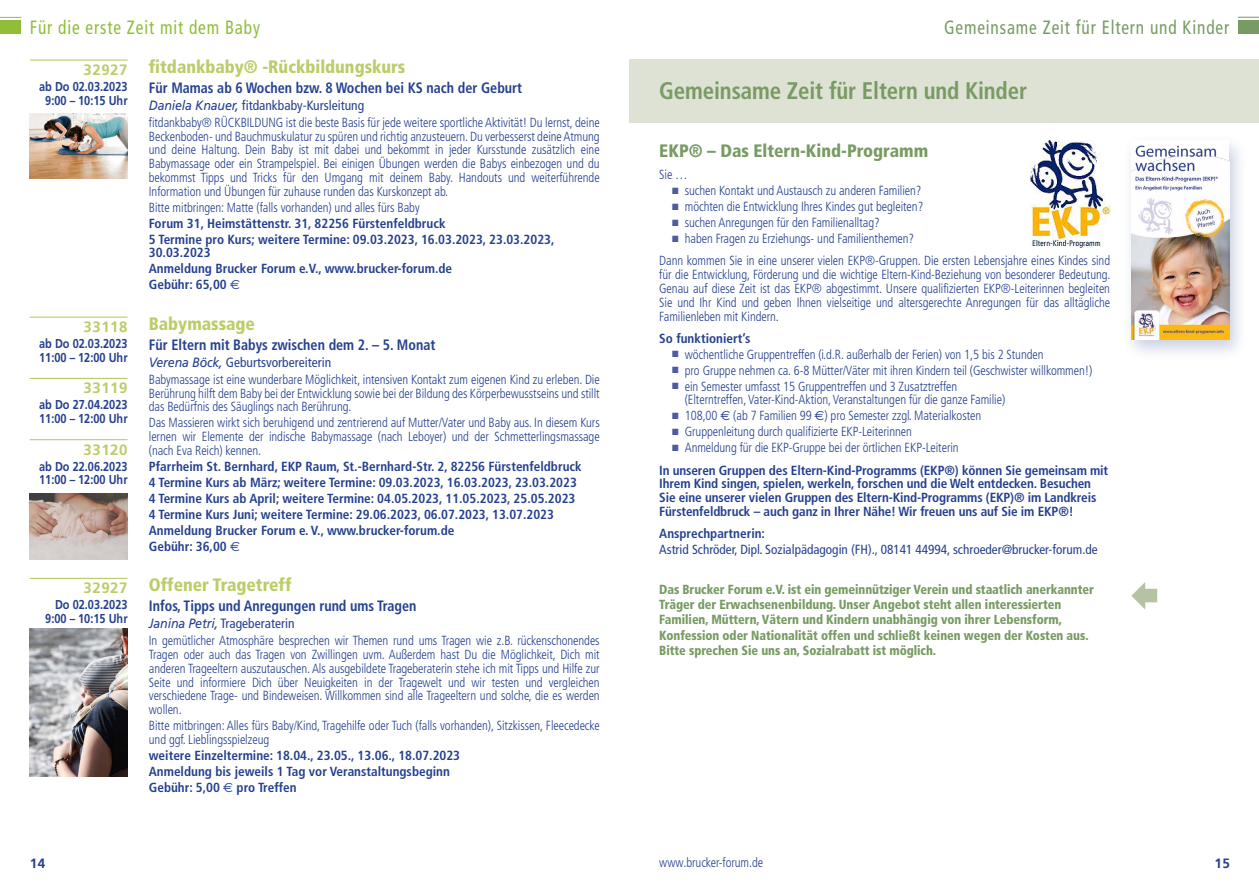
<style>
.page{position:relative;width:1259px;height:893px;background:#fff}
.page>*{position:absolute;margin:0;border:0;box-sizing:border-box;transform-origin:0 0}
.t1{font:700 condensed 24px "Frutiger";letter-spacing:-.005em;color:#779b62;scale:.95 1}
.t2{font:condensed 19.2px "Frutiger LT Pro";letter-spacing:.05em;color:#779b62;scale:.9 1}
.t3{font:condensed 19.2px "Frutiger LT Pro";letter-spacing:.05em;color:#90be38;scale:.9 1}
.t4{font:900 condensed 18px "Frutiger";color:#bacd68}
.t5{font:900 condensed 18px "Frutiger";color:#779b62}
.t6{font:700 condensed 15px "Frutiger";color:#25408f;scale:.94 1}
.t7{font:700 15px "Frutiger";letter-spacing:.04em;color:#bacd68}
.t8{font:condensed 13.5px "Frutiger";color:#25408f}
.t9{font:700 13.5px "Frutiger";color:#25408f}
.t10{font:300 condensed 13.2px/13.8px "Frutiger";letter-spacing:-.005em;color:#25408f;text-align:justify;scale:.95 1}
.t11{font:300 condensed 13.2px/13.8px "Frutiger LT Pro";letter-spacing:-.005em;color:#25408f;scale:.95 1}
.t12{font:700 condensed 13.2px/15.9px "Frutiger";color:#25408f}
.t13{font:900 condensed 13.2px/15.3px "Frutiger";letter-spacing:-.005em;color:#779b62;scale:.94 1}
.t14{font:condensed 13.2px "Frutiger LT Pro";color:#25408f}
.t15{font:700 12.9px/13.5px "Frutiger";color:#25408f;scale:.85 1}
.s1{font-style:italic;font-stretch:normal}
.s2{font-family:"Euro Sans";font-weight:400;font-stretch:normal}
.s3{color:#4f5b9e}
</style>
<div class="page">
<div style="left:1237px;top:20px;width:22px;height:14px;background:#779b62"></div>
<svg style="left:1237px;top:17px;width:22px;height:1px"></svg>
<div style="left:0;top:20px;width:21px;height:14px;background:#90be38"></div>
<svg style="left:0;top:17px;width:21px;height:1px"></svg>
<div style="left:629px;top:60px;width:630px;height:63px;background:#dde2d5"></div>
<hr style="left:30px;top:60px;width:98px;height:1px;background:#bacd68">
<img style="left:30px;top:113px;width:98px;height:65px">
<hr style="left:30px;top:317px;width:98px;height:1px;background:#bacd68">
<hr style="left:30px;top:378px;width:98px;height:1px;background:#bacd68">
<hr style="left:30px;top:439px;width:98px;height:1px;background:#bacd68">
<img style="left:30px;top:494px;width:98px;height:65px">
<hr style="left:30px;top:578px;width:98px;height:1px;background:#bacd68">
<img style="left:30px;top:629px;width:98px;height:147px">
<div style="left:1121px;top:134px;width:127px;height:227px;background:#25408f;opacity:.25"></div>
<img style="left:1131px;top:141px;width:98px;height:199px">
<img style="left:1030px;top:140px;width:80px;height:107px">
<svg style="left:1131px;top:582px;width:26px;height:28px"></svg>
<h2 class="t3" style="left:30px;top:16px;width:257px">Für die erste Zeit mit dem Baby</h2>
<h2 class="t2" style="left:944px;top:16px;width:318px">Gemeinsame Zeit für Eltern und Kinder</h2>
<h3 class="t4" style="left:149px;top:56px;width:258px">fitdankbaby® -Rückbildungskurs</h3>
<p class="t6" style="left:149px;top:78px;width:399px">Für Mamas ab 6 Wochen bzw. 8 Wochen bei KS nach der Geburt</p>
<p class="t8" style="left:149px;top:97px;width:217px"><span class="s1">Daniela Knauer,</span> fitdankbaby-Kursleitung</p>
<p class="t10" style="left:149px;top:116px;width:476px">fitdankbaby® RÜCKBILDUNG ist die beste Basis für jede weitere sportliche Aktivität! Du lernst, deine Beckenboden- und Bauchmuskulatur zu spüren und richtig anzusteuern. Du verbesserst deine Atmung und deine Haltung. Dein Baby ist mit dabei und bekommt in jeder Kursstunde zusätzlich eine Babymassage oder ein Strampelspiel. Bei einigen Übungen werden die Babys einbezogen und du bekommst Tipps und Tricks für den Umgang mit deinem Baby. Handouts und weiterführende Information und Übungen für zuhause runden das Kurskonzept ab.</p>
<p class="t10" style="left:149px;top:200px;width:286px">Bitte mitbringen: Matte (falls vorhanden) und alles fürs Baby</p>
<p class="t12" style="left:149px;top:215px;width:407px">Forum 31, Heimstättenstr. 31, 82256 Fürstenfeldbruck<br>5 Termine pro Kurs; weitere Termine: 09.03.2023, 16.03.2023, 23.03.2023,</p>
<p class="t12" style="left:149px;top:245px;width:305px">30.03.2023<br>Anmeldung Brucker Forum e.V., www.brucker-forum.de<br>Gebühr: 65,00 <span class="s2">€</span></p>
<h3 class="t4" style="left:149px;top:313px;width:108px">Babymassage</h3>
<p class="t6" style="left:149px;top:335px;width:306px">Für Eltern mit Babys zwischen dem 2. – 5. Monat</p>
<p class="t8" style="left:149px;top:354px;width:184px"><span class="s1">Verena Böck,</span> Geburtsvorbereiterin</p>
<p class="t10" style="left:149px;top:373px;width:476px">Babymassage ist eine wunderbare Möglichkeit, intensiven Kontakt zum eigenen Kind zu erleben. Die Berührung hilft dem Baby bei der Entwicklung sowie bei der Bildung des Körperbewusstseins und stillt das Bedürfnis des Säuglings nach Berührung.</p>
<p class="t10" style="left:149px;top:416px;width:476px">Das Massieren wirkt sich beruhigend und zentrierend auf Mutter/Vater und Baby aus. In diesem Kurs lernen wir Elemente der indische Babymassage (nach Leboyer) und der Schmetterlingsmassage (nach Eva Reich) kennen.</p>
<p class="t12" style="left:149px;top:458px;width:434px">Pfarrheim St. Bernhard, EKP Raum, St.-Bernhard-Str. 2, 82256 Fürstenfeldbruck 4 Termine Kurs ab März; weitere Termine: 09.03.2023, 16.03.2023, 23.03.2023<br>4 Termine Kurs ab April; weitere Termine: 04.05.2023, 11.05.2023, 25.05.2023<br>4 Termine Kurs Juni; weitere Termine: 29.06.2023, 06.07.2023, 13.07.2023<br>Anmeldung Brucker Forum e. V., www.brucker-forum.de<br>Gebühr: 36,00 <span class="s2">€</span></p>
<h3 class="t4" style="left:149px;top:574px;width:144px">Offener Tragetreff</h3>
<p class="t6" style="left:149px;top:597px;width:286px">Infos, Tipps und Anregungen rund ums Tragen</p>
<p class="t8" style="left:149px;top:615px;width:147px"><span class="s1">Janina Petri,</span> Trageberaterin</p>
<p class="t10" style="left:149px;top:634px;width:476px">In gemütlicher Atmosphäre besprechen wir Themen rund ums Tragen wie z.B. rückenschonendes Tragen oder auch das Tragen von Zwillingen uvm. Außerdem hast Du die Möglichkeit, Dich mit anderen Trageeltern auszutauschen. Als ausgebildete Trageberaterin stehe ich mit Tipps und Hilfe zur Seite und informiere Dich über Neuigkeiten in der Tragewelt und wir testen und vergleichen verschiedene Trage- und Bindeweisen. Willkommen sind alle Trageeltern und solche, die es werden wollen.</p>
<p class="t10" style="left:149px;top:719px;width:476px">Bitte mitbringen: Alles fürs Baby/Kind, Tragehilfe oder Tuch (falls vorhanden), Sitzkissen, Fleecedecke und ggf. Lieblingsspielzeug</p>
<p class="t12" style="left:149px;top:747px;width:313px">weitere Einzeltermine: 18.04., 23.05., 13.06., 18.07.2023<br>Anmeldung bis jeweils 1 Tag vor Veranstaltungsbeginn<br>Gebühr: 5,00 <span class="s2">€</span> pro Treffen</p>
<p class="t7" style="left:83px;top:61px;width:46px">32927</p>
<p class="t15" style="left:39px;top:80px;width:105px;text-align:center">ab Do 02.03.2023<br>9:00 – 10:15 Uhr</p>
<h1 class="t1" style="left:659px;top:77px;width:389px">Gemeinsame Zeit für Eltern und Kinder</h1>
<h3 class="t5" style="left:659px;top:140px;width:270px">EKP® – Das Eltern-Kind-Programm</h3>
<p class="t11" style="left:659px;top:168px;width:32px">Sie …</p>
<p class="t11" style="left:672px;top:184px;width:264px"><span class="s3">■</span> suchen Kontakt und Austausch zu anderen Familien?</p>
<p class="t11" style="left:672px;top:200px;width:266px"><span class="s3">■</span> möchten die Entwicklung Ihres Kindes gut begleiten?</p>
<p class="t11" style="left:672px;top:216px;width:220px"><span class="s3">■</span> suchen Anregungen für den Familienalltag?</p>
<p class="t11" style="left:659px;top:227px;width:476px;line-height:22.4px;text-indent:13px"><span class="s3">■</span> haben Fragen zu Erziehungs- und Familienthemen?<br>Dann kommen Sie in eine unserer vielen EKP®-Gruppen. Die ersten Lebensjahre eines Kindes sind</p>
<p class="t11" style="left:659px;top:268px;width:476px;text-align:justify">für die Entwicklung, Förderung und die wichtige Eltern-Kind-Beziehung von besonderer Bedeutung.<br>Genau auf diese Zeit ist das EKP® abgestimmt. Unsere qualifizierten EKP®-Leiterinnen begleiten Sie und Ihr Kind und geben Ihnen vielseitige und altersgerechte Anregungen für das alltägliche Familienleben mit Kindern.</p>
<p class="t12" style="left:659px;top:330px;width:93px">So funktioniert’s</p>
<p class="t11" style="left:672px;top:347px;width:393px"><span class="s3">■</span> wöchentliche Gruppentreffen (i.d.R. außerhalb der Ferien) von 1,5 bis 2 Stunden</p>
<p class="t11" style="left:672px;top:363px;width:444px"><span class="s3">■</span> pro Gruppe nehmen ca. 6-8 Mütter/Väter mit ihren Kindern teil (Geschwister willkommen!)</p>
<p class="t11" style="left:685px;top:379px;width:339px;text-indent:-13px"><span class="s3">■</span> ein Semester umfasst 15 Gruppentreffen und 3 Zusatztreffen (Elterntreffen, Vater-Kind-Aktion, Veranstaltungen für die ganze Familie)</p>
<p class="t11" style="left:672px;top:409px;width:327px"><span class="s3">■</span> 108,00 <span class="s2">€</span> (ab 7 Familien 99 <span class="s2">€</span>) pro Semester zzgl. Materialkosten</p>
<p class="t11" style="left:672px;top:425px;width:254px"><span class="s3">■</span> Gruppenleitung durch qualifizierte EKP-Leiterinnen</p>
<p class="t11" style="left:672px;top:441px;width:303px"><span class="s3">■</span> Anmeldung für die EKP-Gruppe bei der örtlichen EKP-Leiterin</p>
<p class="t12" style="left:659px;top:463px;width:450px;line-height:13.8px">In unseren Gruppen des Eltern-Kind-Programms (EKP®) können Sie gemeinsam mit Ihrem Kind singen, spielen, werkeln, forschen und die Welt entdecken. Besuchen Sie eine unserer vielen Gruppen des Eltern-Kind-Programms (EKP)® im Landkreis Fürstenfeldbruck – auch ganz in Ihrer Nähe! Wir freuen uns auf Sie im EKP®!</p>
<p class="t12" style="left:659px;top:526px;width:107px">Ansprechpartnerin:</p>
<p class="t14" style="left:659px;top:542px;width:440px">Astrid Schröder, Dipl. Sozialpädagogin (FH)., 08141 44994, schroeder@brucker-forum.de</p>
<p class="t13" style="left:659px;top:581px;width:464px">Das Brucker Forum e.V. ist ein gemeinnütziger Verein und staatlich anerkannter Träger der Erwachsenenbildung. Unser Angebot steht allen interessierten Familien, Müttern, Vätern und Kindern unabhängig von ihrer Lebensform, Konfession oder Nationalität offen und schließt keinen wegen der Kosten aus.<br>Bitte sprechen Sie uns an, Sozialrabatt ist möglich.</p>
<p class="t7" style="left:83px;top:318px;width:46px">33118</p>
<p class="t15" style="left:39px;top:337px;width:105px">ab Do 02.03.2023<br>11:00 – 12:00 Uhr</p>
<p class="t7" style="left:83px;top:379px;width:46px">33119</p>
<p class="t15" style="left:39px;top:398px;width:105px">ab Do 27.04.2023<br>11:00 – 12:00 Uhr</p>
<p class="t7" style="left:83px;top:441px;width:46px">33120</p>
<p class="t15" style="left:39px;top:460px;width:105px">ab Do 22.06.2023<br>11:00 – 12:00 Uhr</p>
<p class="t7" style="left:83px;top:579px;width:46px">32927</p>
<p class="t15" style="left:45px;top:598px;width:98px;text-align:right">Do 02.03.2023<br>9:00 – 10:15 Uhr</p>
<p class="t9" style="left:30px;top:856px;width:17px">14</p>
<p class="t11" style="left:659px;top:856px;width:111px">www.brucker-forum.de</p>
<p class="t9" style="left:1214px;top:856px;width:17px">15</p>
</div>
